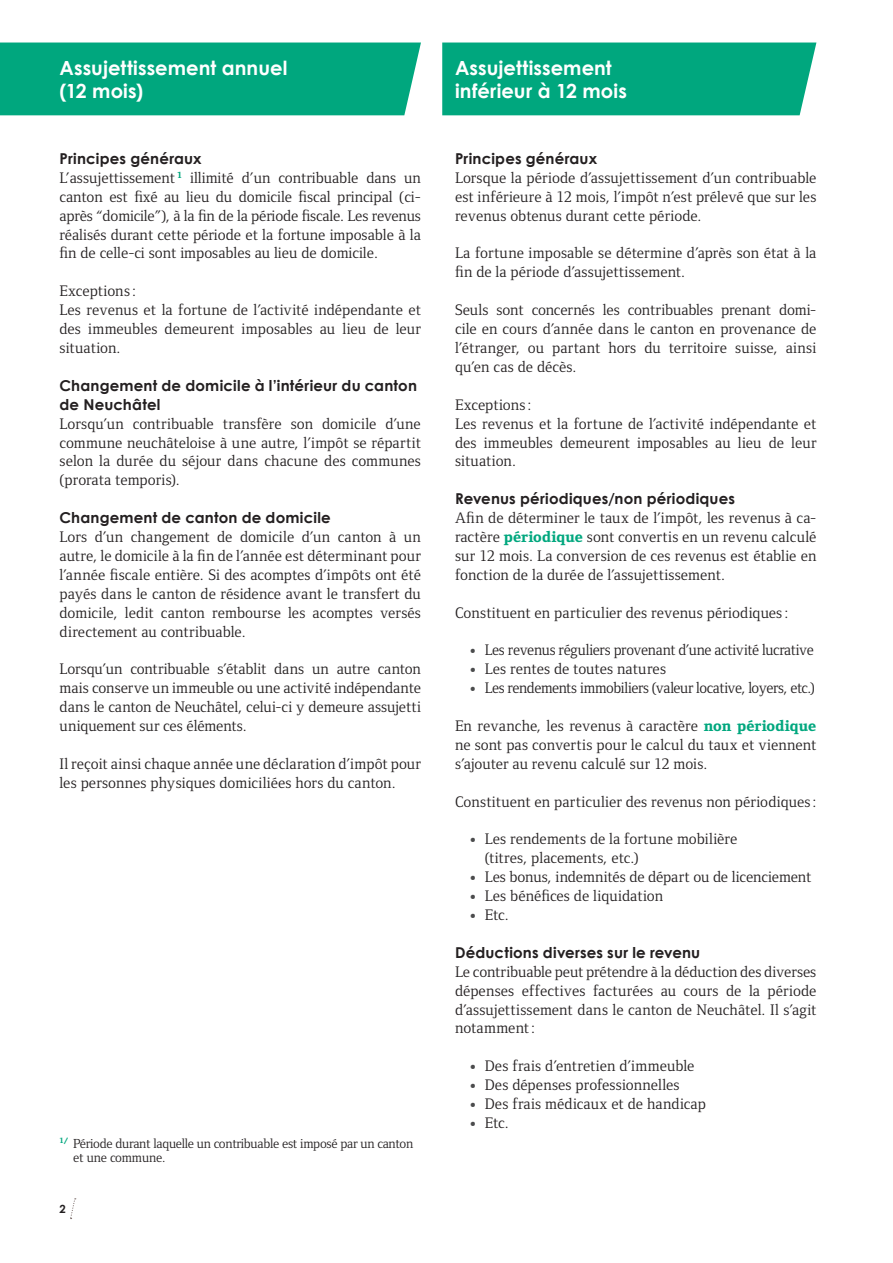
<style>
.page{position:relative;width:893px;height:1263px;background:#fff}
.page>*{position:absolute;margin:0;border:0;box-sizing:border-box;transform-origin:0 0}
.TITRE_HAUT_DE_PAGE{font:700 19.5px "Century Gothic";letter-spacing:.005em;color:#fff}
.TEXTE_COURANT{font:15.75px/18.9px "Foundry Form Serif";color:#231f20;text-align:justify}
.TEXTE_COURANT-2{font:15.75px "Foundry Form Serif";letter-spacing:-.025em;color:#231f20}
.TEXTE_COURANT-3{font:15.75px "Foundry Form Serif";letter-spacing:-.02em;color:#231f20}
.TITRE_TEXTE_COURANT{font:700 15px/18.9px "Century Gothic";letter-spacing:.01em;color:#231f20}
.TEXTE_COURANT-4{font:13.5px "Foundry Form Serif";letter-spacing:-.02em;color:#231f20}
.t1{font:700 11.25px "Century Gothic";color:#231f20}
.s1{font-weight:800;color:#00a77e}
.s2{font-family:"Cambria";font-size:14.25px;color:#4b4c4d}
</style>
<div class="page">
<svg style="left:70px;top:1198px;width:6px;height:21px"></svg>
<div style="left:0;top:43px;width:421px;height:72px;background:#00a77e"></div>
<div style="left:442px;top:43px;width:374px;height:72px;background:#00a77e"></div>
<p class="TITRE_HAUT_DE_PAGE" style="left:60px;top:55px;width:229px">Assujettissement annuel</p>
<p class="TITRE_HAUT_DE_PAGE" style="left:60px;top:79px;width:85px">(12 mois)</p>
<p class="TITRE_TEXTE_COURANT" style="left:60px;top:149px;width:144px">Principes généraux</p>
<p class="TEXTE_COURANT" style="left:60px;top:168px;width:363px">L’assujettissement <sup>1</sup> illimité d’un contribuable dans un canton est fixé au lieu du domicile fiscal principal (ci&shy;après “domicile”), à la fin de la période fiscale. Les revenus réalisés durant cette période et la fortune imposable à la fin de celle-ci sont imposables au lieu de domicile.</p>
<p class="TEXTE_COURANT" style="left:60px;top:282px;width:78px">Exceptions:</p>
<p class="TEXTE_COURANT" style="left:60px;top:300px;width:363px">Les revenus et la fortune de l’activité indépendante et des immeubles demeurent imposables au lieu de leur situation.</p>
<p class="TITRE_TEXTE_COURANT" style="left:60px;top:376px;width:359px">Changement de domicile à l’intérieur du canton de Neuchâtel</p>
<p class="TEXTE_COURANT" style="left:60px;top:414px;width:363px">Lorsqu’un contribuable transfère son domicile d’une commune neuchâteloise à une autre, l’impôt se répartit selon la durée du séjour dans chacune des communes (prorata temporis).</p>
<p class="TITRE_TEXTE_COURANT" style="left:60px;top:508px;width:273px">Changement de canton de domicile</p>
<p class="TEXTE_COURANT" style="left:60px;top:527px;width:363px">Lors d’un changement de domicile d’un canton à un autre, le domicile à la fin de l’année est déterminant pour l’année fiscale entière. Si des acomptes d’impôts ont été payés dans le canton de résidence avant le transfert du domicile, ledit canton rembourse les acomptes versés directement au contribuable.</p>
<p class="TEXTE_COURANT" style="left:60px;top:660px;width:363px">Lorsqu’un contribuable s’établit dans un autre canton mais conserve un immeuble ou une activité indépendante dans le canton de Neuchâtel, celui-ci y demeure assujetti uniquement sur ces éléments.</p>
<p class="TEXTE_COURANT" style="left:60px;top:754px;width:363px">Il reçoit ainsi chaque année une déclaration d’impôt pour les personnes physiques domiciliées hors du canton.</p>
<p class="TEXTE_COURANT-4" style="left:60px;top:1136px;width:355px"><sup>1/</sup> Période durant laquelle un contribuable est imposé par un canton</p>
<p class="TEXTE_COURANT-4" style="left:73px;top:1150px;width:94px">et une commune.</p>
<p class="t1" style="left:60px;top:1202px;width:8px">2</p>
<p class="TITRE_HAUT_DE_PAGE" style="left:455px;top:55px;width:158px">Assujettissement</p>
<p class="TITRE_HAUT_DE_PAGE" style="left:455px;top:79px;width:173px">inférieur à 12 mois</p>
<p class="TITRE_TEXTE_COURANT" style="left:455px;top:149px;width:144px">Principes généraux</p>
<p class="TEXTE_COURANT" style="left:455px;top:168px;width:363px">Lorsque la période d’assujettissement d’un contribuable est inférieure à 12 mois, l’impôt n’est prélevé que sur les revenus obtenus durant cette période.</p>
<p class="TEXTE_COURANT" style="left:455px;top:244px;width:363px">La fortune imposable se détermine d’après son état à la fin de la période d’assujettissement.</p>
<p class="TEXTE_COURANT" style="left:455px;top:300px;width:363px">Seuls sont concernés les contribuables prenant domi&shy;cile en cours d’année dans le canton en provenance de l’étranger, ou partant hors du territoire suisse, ainsi qu’en cas de décès.</p>
<p class="TEXTE_COURANT" style="left:455px;top:395px;width:78px">Exceptions:</p>
<p class="TEXTE_COURANT" style="left:455px;top:414px;width:363px">Les revenus et la fortune de l’activité indépendante et des immeubles demeurent imposables au lieu de leur situation.</p>
<p class="TITRE_TEXTE_COURANT" style="left:455px;top:489px;width:281px">Revenus périodiques/non périodiques</p>
<p class="TEXTE_COURANT" style="left:455px;top:508px;width:363px">Afin de déterminer le taux de l’impôt, les revenus à ca&shy;ractère <span class="s1">périodique</span> sont convertis en un revenu calculé sur 12 mois. La conversion de ces revenus est établie en fonction de la durée de l’assujettissement.</p>
<p class="TEXTE_COURANT" style="left:455px;top:603px;width:335px">Constituent en particulier des revenus périodiques:</p>
<p class="TEXTE_COURANT-3" style="left:470px;top:641px;width:345px"><span class="s2">•</span> Les revenus réguliers provenant d’une activité lucrative</p>
<p class="TEXTE_COURANT" style="left:470px;top:660px;width:198px"><span class="s2">•</span> Les rentes de toutes natures</p>
<p class="TEXTE_COURANT-2" style="left:470px;top:679px;width:347px"><span class="s2">•</span> Les rendements immobiliers (valeur locative, loyers, etc.)</p>
<p class="TEXTE_COURANT" style="left:455px;top:716px;width:363px">En revanche, les revenus à caractère <span class="s1">non périodique </span>ne sont pas convertis pour le calcul du taux et viennent s’ajouter au revenu calculé sur 12 mois.</p>
<p class="TEXTE_COURANT" style="left:455px;top:792px;width:363px">Constituent en particulier des revenus non périodiques:</p>
<p class="TEXTE_COURANT" style="left:485px;top:830px;width:254px;text-indent:-15px"><span class="s2">•</span> Les rendements de la fortune mobilière (titres, placements, etc.)</p>
<p class="TEXTE_COURANT" style="left:470px;top:867px;width:343px"><span class="s2">•</span> Les bonus, indemnités de départ ou de licenciement</p>
<p class="TEXTE_COURANT" style="left:470px;top:886px;width:195px"><span class="s2">•</span> Les bénéfices de liquidation</p>
<p class="TEXTE_COURANT" style="left:470px;top:905px;width:40px"><span class="s2">•</span> Etc.</p>
<p class="TITRE_TEXTE_COURANT" style="left:455px;top:943px;width:247px">Déductions diverses sur le revenu</p>
<p class="TEXTE_COURANT" style="left:455px;top:962px;width:363px">Le contribuable peut prétendre à la déduction des diverses dépenses effectives facturées au cours de la période d’assujettissement dans le canton de Neuchâtel. Il s’agit notamment:</p>
<p class="TEXTE_COURANT" style="left:470px;top:1056px;width:226px"><span class="s2">•</span> Des frais d’entretien d’immeuble</p>
<p class="TEXTE_COURANT" style="left:470px;top:1075px;width:211px"><span class="s2">•</span> Des dépenses professionnelles</p>
<p class="TEXTE_COURANT" style="left:470px;top:1094px;width:237px"><span class="s2">•</span> Des frais médicaux et de handicap</p>
<p class="TEXTE_COURANT" style="left:470px;top:1113px;width:40px"><span class="s2">•</span> Etc.</p>
</div>
